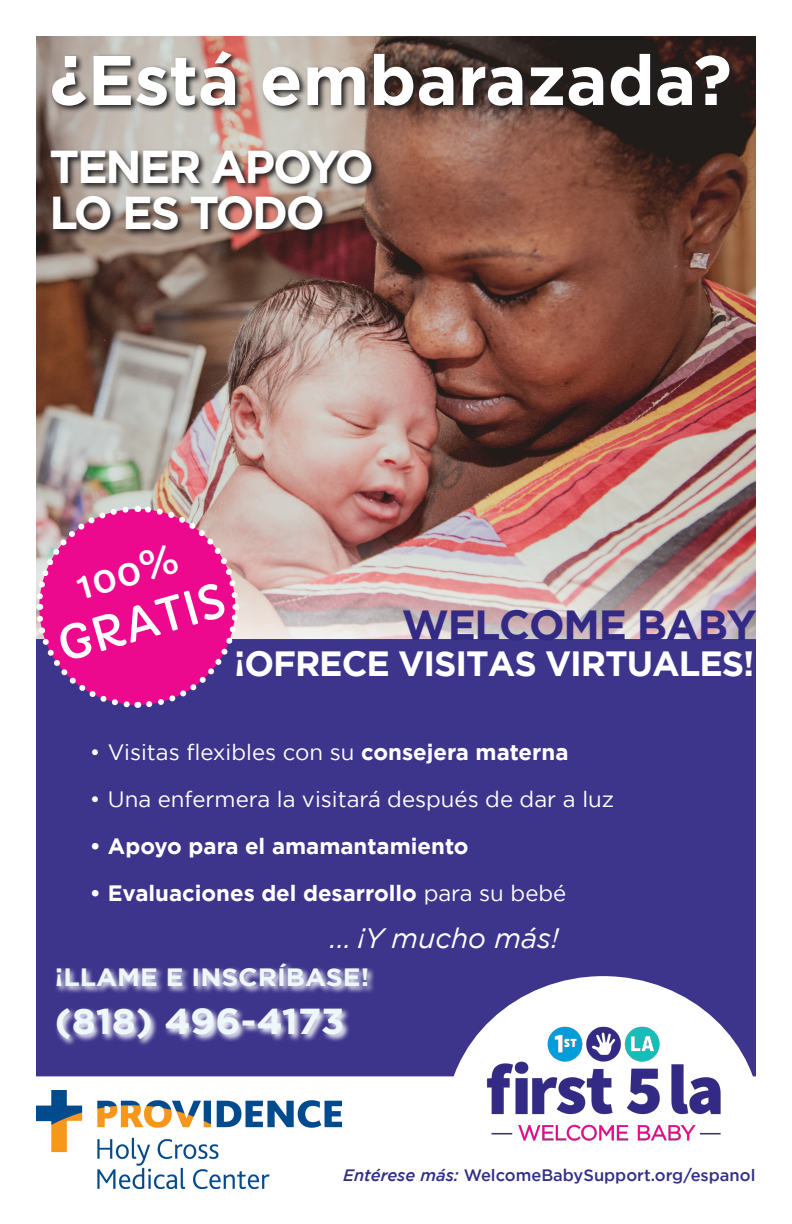
<style>
.page{position:relative;width:792px;height:1224px;background:#fff}
.page>*{position:absolute;margin:0;border:0;box-sizing:border-box;transform-origin:0 0}
.t1{font:700 70px "Gotham";color:#fff}
.t2{font:700 46px "Gotham";letter-spacing:-.05em;color:#fff}
.t3{font:46px "Capriola";color:#fff}
.t4{font:700 42px "Gotham";letter-spacing:-.03em;color:#332a86}
.t5{font:38px "Capriola";color:#fff}
.t6{font:700 36px "Gotham";color:#eef8fb;scale:1.06 1}
.t7{font:700 35px "Gotham";letter-spacing:-.03em;color:#fff}
.t8{font:italic 28px "Gotham";color:#fff}
.t9{font:700 25px "Gotham";color:#eef8fb;scale:1.06 1}
.t10{font:22.2px "Gotham";color:#fff}
.t11{font:700 22.2px "Gotham";color:#fff}
.t12{font:500 16.5px "Gotham";color:#322f86}
.s1{font-weight:700}
.s2{font-weight:400}
.s3{font-style:italic}
</style>
<div class="page">
<div style="left:36px;top:639px;width:720px;height:437px;background:#3d348c"></div>
<img style="left:36px;top:36px;width:720px;height:603px">
<svg style="left:49px;top:49px;width:689px;height:189px;background:#775e55"></svg>
<img style="left:455px;top:976px;width:297px;height:165px">
<svg style="left:36px;top:503px;width:206px;height:205px;background:#d23095"></svg>
<svg style="left:56px;top:963px;width:318px;height:82px"></svg>
<img style="left:37px;top:1090px;width:304px;height:98px">
<p class="t1" style="left:50px;top:34px;width:684px">¿Está embarazada?</p>
<p class="t2" style="left:50px;top:136px;width:326px">TENER APOYO</p>
<p class="t2" style="left:50px;top:182px;width:277px">LO ES TODO</p>
<p class="t5" style="left:71px;top:565px;width:106px;rotate:-16deg">100%</p>
<p class="t3" style="left:51px;top:619px;width:174px;rotate:-16deg">GRATIS</p>
<p class="t4" style="left:402px;top:597px;width:357px">WELCOME BABY</p>
<p class="t7" style="left:234px;top:640px;width:522px">¡OFRECE VISITAS VIRTUALES!</p>
<p class="t10" style="left:90px;top:738px;width:480px">• Visitas flexibles con su <span class="s1">consejera materna</span></p>
<p class="t10" style="left:90px;top:785px;width:526px">• Una enfermera la visitará después de dar a luz</p>
<p class="t11" style="left:90px;top:832px;width:380px">• Apoyo para el amamantamiento</p>
<p class="t11" style="left:90px;top:879px;width:478px">• Evaluaciones del desarrollo <span class="s2">para su bebé</span></p>
<p class="t8" style="left:330px;top:921px;width:230px">... ¡Y mucho más!</p>
<p class="t9" style="left:55px;top:961px;width:298px">¡LLAME E INSCRÍBASE!</p>
<p class="t6" style="left:55px;top:998px;width:275px">(818) 496-4173</p>
<p class="t12" style="left:343px;top:1164px;width:414px"><span class="s3">Entérese más:</span> WelcomeBabySupport.org/espanol</p>
</div>
